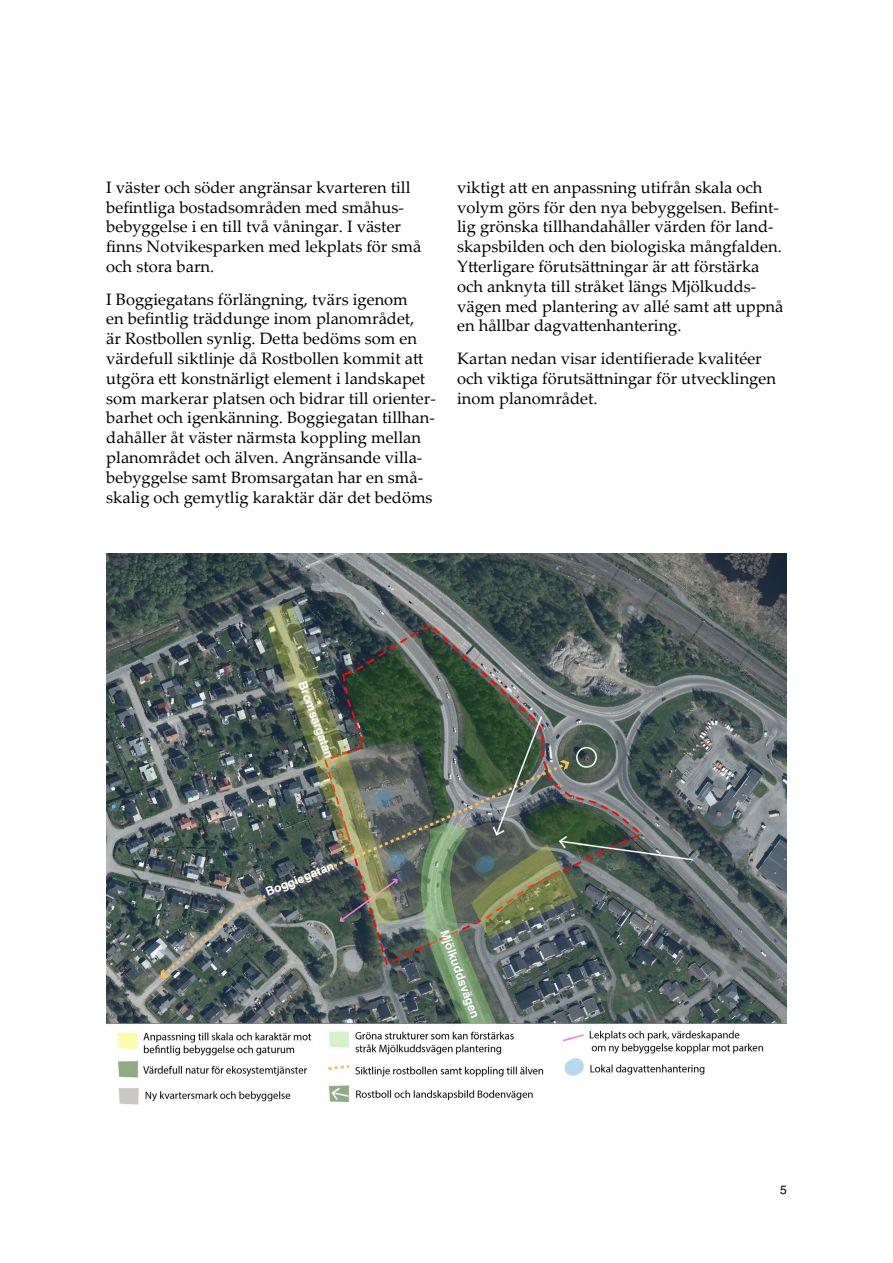
<style>
.page{position:relative;width:893px;height:1263px;background:#fff}
.page>*{position:absolute;margin:0;border:0;box-sizing:border-box;transform-origin:0 0}
.Brödtext{font:16.5px/19.8px "Palatino Linotype";color:#000}
.t1{font:700 12px "Helvetica LT Std";color:#fff}
.t2{font:12px "Helvetica LT Std";color:#000}
</style>
<div class="page">
<img style="left:106px;top:553px;width:681px;height:552px">
<p class="Brödtext" style="left:106px;top:177px;width:317px">I väster och söder angränsar kvarteren till befintliga bostadsområden med småhus&shy;bebyggelse i en till två våningar. I väster finns Notvikesparken med lekplats för små och stora barn.</p>
<p class="Brödtext" style="left:106px;top:288px;width:331px">I Boggiegatans förlängning, tvärs igenom<br>en befintlig träddunge inom planområdet,<br>är Rostbollen synlig. Detta bedöms som en värdefull siktlinje då Rostbollen kommit att utgöra ett konstnärligt element i landskapet som markerar platsen och bidrar till orienter&shy;barhet och igenkänning. Boggiegatan tillhan&shy;dahåller åt väster närmsta koppling mellan planområdet och älven. Angränsande villa&shy;bebyggelse samt Bromsargatan har en små&shy;skalig och gemytlig karaktär där det bedöms</p>
<p class="Brödtext" style="left:457px;top:177px;width:328px">viktigt att en anpassning utifrån skala och volym görs för den nya bebyggelsen. Befint&shy;lig grönska tillhandahåller värden för land&shy;skapsbilden och den biologiska mångfalden.<br>Ytterligare förutsättningar är att förstärka och anknyta till stråket längs Mjölkudds&shy;vägen med plantering av allé samt att uppnå en hållbar dagvattenhantering.</p>
<p class="Brödtext" style="left:457px;top:348px;width:320px">Kartan nedan visar identifierade kvalitéer och viktiga förutsättningar för utvecklingen inom planområdet.</p>
<p class="t1" style="left:309px;top:679px;width:82px;rotate:70deg">Bromsargatan</p>
<p class="t1" style="left:263px;top:886px;width:74px;rotate:-22deg">Boggiegatan</p>
<p class="t1" style="left:451px;top:927px;width:95px;rotate:70deg">Mjölkuddsvägen</p>
<p class="t2" style="left:780px;top:1183px;width:8px">5</p>
</div>
